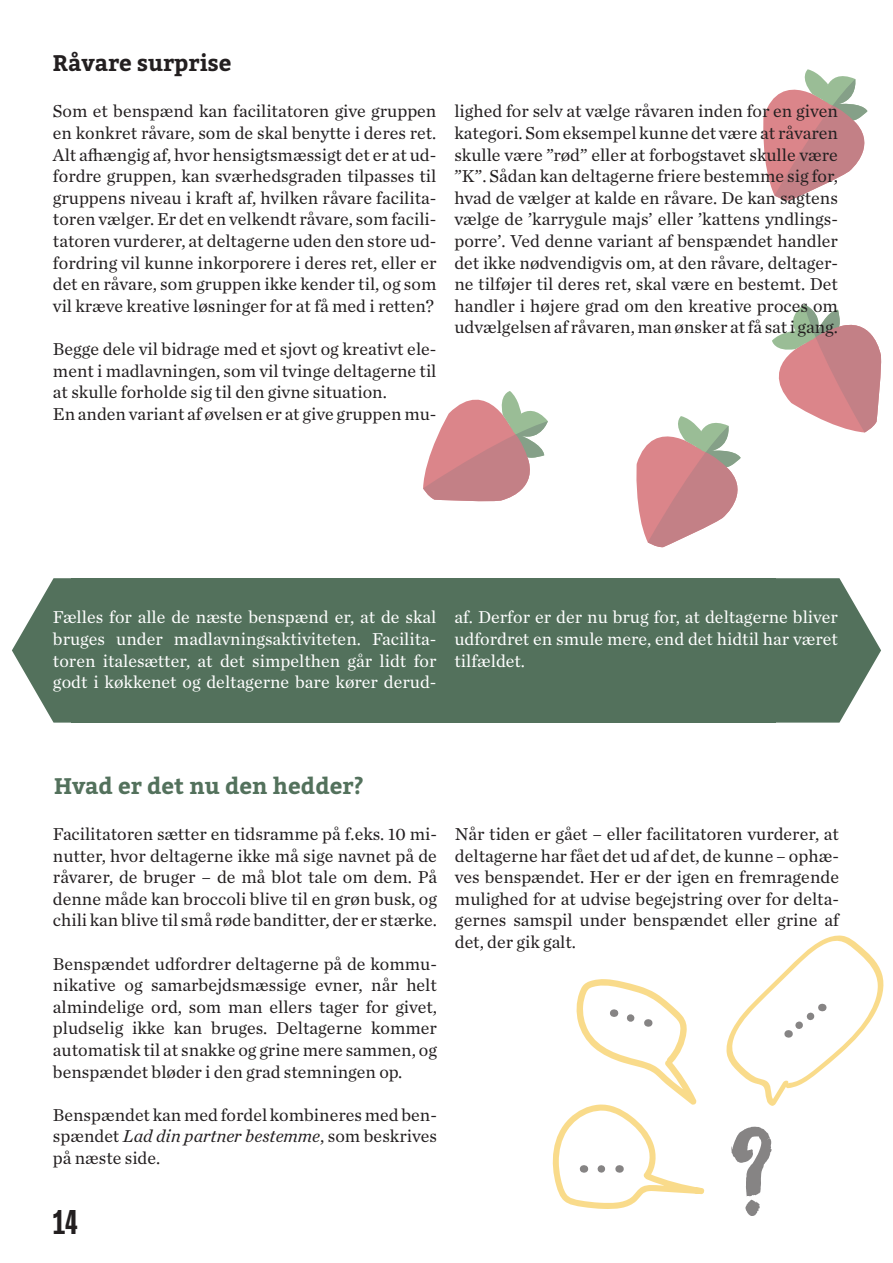
<style>
.page{position:relative;width:893px;height:1263px;background:#fff}
.page>*{position:absolute;margin:0;border:0;box-sizing:border-box;transform-origin:0 0}
.t1{font:105px "Brush Up";color:#231f20}
.t2{font:900 37.5px "Titular";color:#231f20}
.t3{font:700 22.5px "Bitter";color:#53715c}
.t4{font:700 22.5px "Bitter";color:#231f20}
.t5{font:18px/21.6px "Chronicle Text G1";color:#231f20;text-align:justify}
.t6{font:18px/21.6px "Chronicle Text G1";color:#fff;text-align:justify}
.s1{font-style:italic}
</style>
<div class="page">
<svg style="left:775px;top:578px;width:106px;height:145px"></svg>
<div style="left:71px;top:578px;width:704px;height:145px;background:#53715c"></div>
<svg style="left:772px;top:304px;width:110px;height:128px"></svg>
<svg style="left:636px;top:416px;width:105px;height:131px"></svg>
<svg style="left:763px;top:69px;width:105px;height:132px"></svg>
<svg style="left:12px;top:578px;width:59px;height:145px"></svg>
<svg style="left:726px;top:935px;width:158px;height:171px"></svg>
<svg style="left:552px;top:979px;width:153px;height:230px"></svg>
<svg style="left:423px;top:391px;width:125px;height:111px"></svg>
<p class="t4" style="left:53px;top:49px;width:180px">Råvare surprise</p>
<p class="t5" style="left:53px;top:100px;width:385px">Som et benspænd kan facilitatoren give gruppen en konkret råvare, som de skal benytte i deres ret.<br>Alt afhængig af, hvor hensigtsmæssigt det er at ud&shy;fordre gruppen, kan sværhedsgraden tilpasses til gruppens niveau i kraft af, hvilken råvare facilita&shy;toren vælger. Er det en velkendt råvare, som facili&shy;tatoren vurderer, at deltagerne uden den store ud&shy;fordring vil kunne inkorporere i deres ret, eller er det en råvare, som gruppen ikke kender til, og som vil kræve kreative løsninger for at få med i retten?</p>
<p class="t5" style="left:53px;top:337px;width:385px">Begge dele vil bidrage med et sjovt og kreativt ele&shy;ment i madlavningen, som vil tvinge deltagerne til at skulle forholde sig til den givne situation.</p>
<p class="t5" style="left:53px;top:402px;width:385px">En anden variant af øvelsen er at give gruppen mu-</p>
<p class="t5" style="left:454px;top:100px;width:385px">lighed for selv at vælge råvaren inden for en given kategori. Som eksempel kunne det være at råvaren skulle være ”rød” eller at forbogstavet skulle være ”K”. Sådan kan deltagerne friere bestemme sig for, hvad de vælger at kalde en råvare. De kan sagtens vælge de ’karrygule majs’ eller ’kattens yndlings&shy;porre’. Ved denne variant af benspændet handler det ikke nødvendigvis om, at den råvare, deltager&shy;ne tilføjer til deres ret, skal være en bestemt. Det handler i højere grad om den kreative proces om udvælgelsen af råvaren, man ønsker at få sat i gang.</p>
<p class="t6" style="left:53px;top:605px;width:385px">Fælles for alle de næste benspænd er, at de skal bruges under madlavningsaktiviteten. Facilita&shy;toren italesætter, at det simpelthen går lidt for godt i køkkenet og deltagerne bare kører derud-</p>
<p class="t6" style="left:454px;top:605px;width:385px">af. Derfor er der nu brug for, at deltagerne bliver udfordret en smule mere, end det hidtil har været tilfældet.</p>
<p class="t3" style="left:54px;top:772px;width:311px">Hvad er det nu den hedder?</p>
<p class="t5" style="left:53px;top:822px;width:386px">Facilitatoren sætter en tidsramme på f.eks. 10 mi&shy;nutter, hvor deltagerne ikke må sige navnet på de råvarer, de bruger – de må blot tale om dem. På denne måde kan broccoli blive til en grøn busk, og chili kan blive til små røde banditter, der er stærke.</p>
<p class="t5" style="left:53px;top:952px;width:386px">Benspændet udfordrer deltagerne på de kommu&shy;nikative og samarbejdsmæssige evner, når helt almindelige ord, som man ellers tager for givet, pludselig ikke kan bruges. Deltagerne kommer automatisk til at snakke og grine mere sammen, og benspændet bløder i den grad stemningen op.</p>
<p class="t5" style="left:53px;top:1103px;width:385px">Benspændet kan med fordel kombineres med ben&shy;spændet <span class="s1">Lad din partner bestemme</span>, som beskrives på næste side.</p>
<p class="t2" style="left:53px;top:1202px;width:27px">14</p>
<p class="t5" style="left:455px;top:822px;width:386px">Når tiden er gået – eller facilitatoren vurderer, at deltagerne har fået det ud af det, de kunne – ophæ&shy;ves benspændet. Her er der igen en fremragende mulighed for at udvise begejstring over for delta&shy;gernes samspil under benspændet eller grine af det, der gik galt.</p>
<h1 class="t1" style="left:729px;top:1108px;width:45px">?</h1>
</div>
